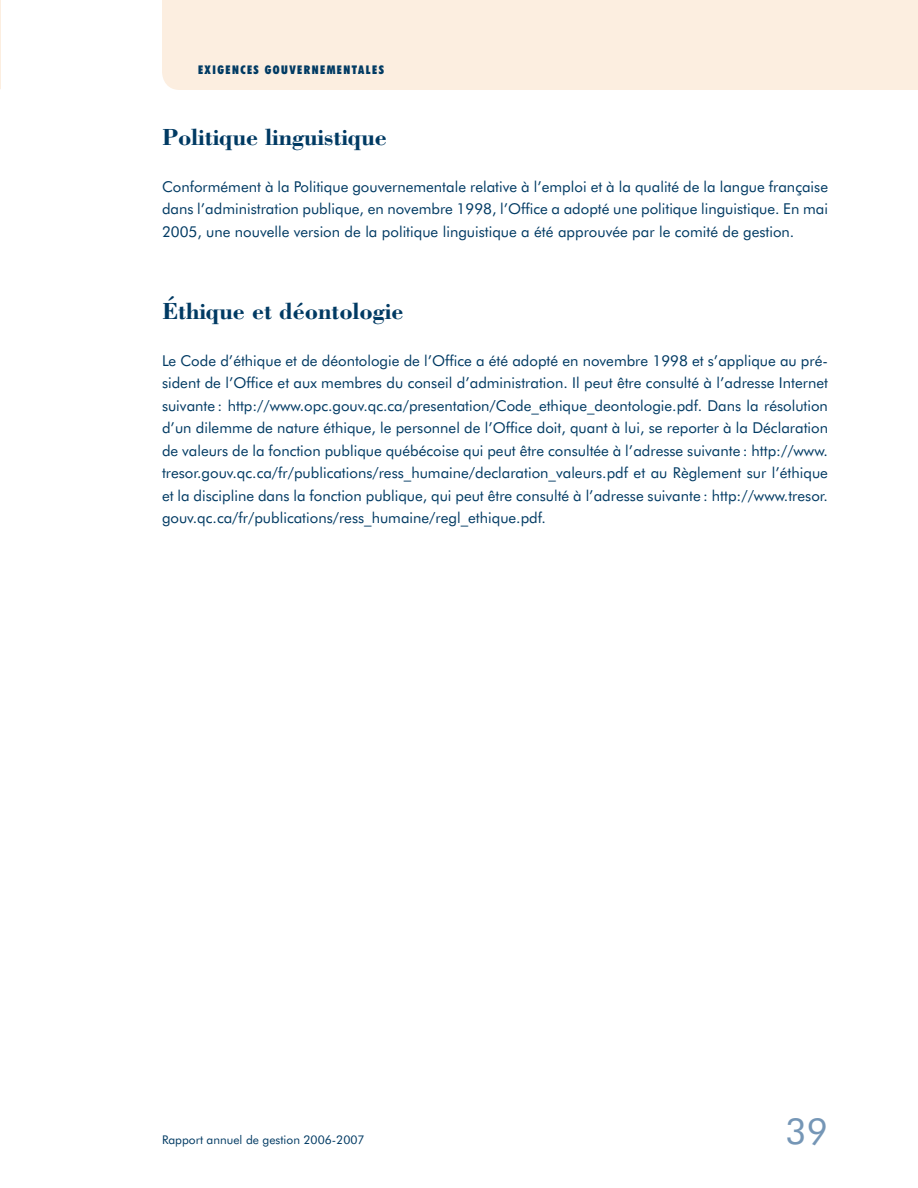
<style>
.page{position:relative;width:918px;height:1188px;background:#fff}
.page>*{position:absolute;margin:0;border:0;box-sizing:border-box;transform-origin:0 0}
.t1{font:36px "Futura BT";color:#7596b6}
.t2{font:700 24px "Bodoni";color:#003a63}
.t3{font:15px/22.5px "Futura BT";color:#003a63;text-align:justify}
.t4{font:12px "Futura BT";color:#003a63}
.t5{font:900 condensed 12px "Futura BT";letter-spacing:.125em;color:#003a63}
</style>
<div class="page">
<div style="left:162px;top:0;width:756px;height:90px;background:#fceee0"></div>
<svg style="left:0;top:0;width:1px;height:89px"></svg>
<p class="t5" style="left:198px;top:65px;width:188px">EXIGENCES GOUVERNEMENTALES</p>
<h2 class="t2" style="left:162px;top:129px;width:226px">Politique linguistique</h2>
<p class="t3" style="left:162px;top:176px;width:668px">Conformément à la Politique gouvernementale relative à l’emploi et à la qualité de la langue française dans l’administration publique, en novembre 1998, l’Office a adopté une politique linguistique. En mai 2005, une nouvelle version de la politique linguistique a été approuvée par le comité de gestion.</p>
<h2 class="t2" style="left:162px;top:303px;width:243px">Éthique et déontologie</h2>
<p class="t3" style="left:162px;top:350px;width:668px">Le Code d’éthique et de déontologie de l’Office a été adopté en novembre 1998 et s’applique au pré&shy;sident de l’Office et aux membres du conseil d’administration. Il peut être consulté à l’adresse Internet suivante : http://www.opc.gouv.qc.ca/presentation/Code_ethique_deontologie.pdf. Dans la résolution d’un dilemme de nature éthique, le personnel de l’Office doit, quant à lui, se reporter à la Déclaration de valeurs de la fonction publique québécoise qui peut être consultée à l’adresse suivante : http://www. tresor.gouv.qc.ca/fr/publications/ress_humaine/declaration_valeurs.pdf et au Règlement sur l’éthique et la discipline dans la fonction publique, qui peut être consulté à l’adresse suivante : http://www.tresor. gouv.qc.ca/fr/publications/ress_humaine/regl_ethique.pdf.</p>
<p class="t4" style="left:162px;top:1134px;width:204px">Rapport annuel de gestion 2006-2007</p>
<h1 class="t1" style="left:786px;top:1115px;width:44px">39</h1>
</div>
